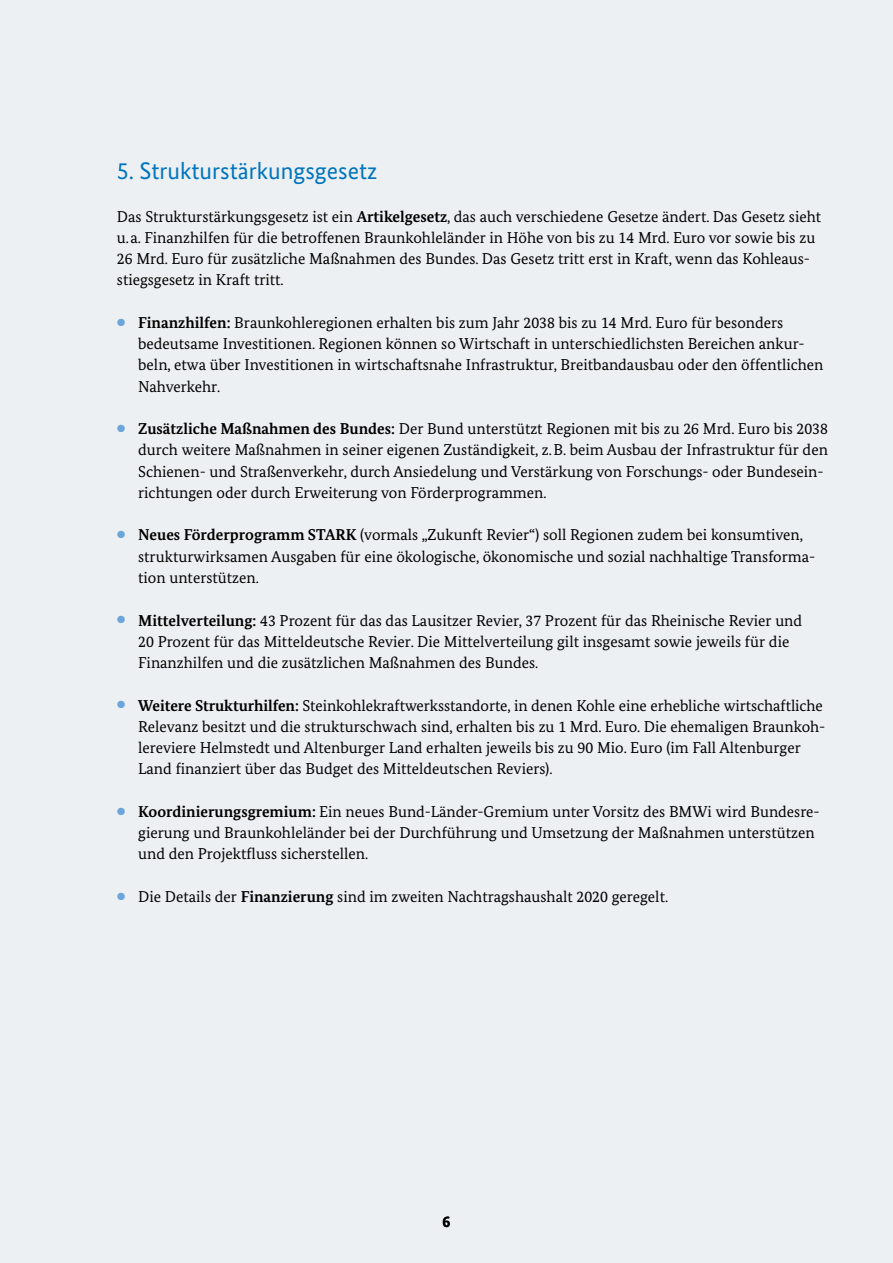
<style>
.page{position:relative;width:893px;height:1263px;background:#edf0f2}
.page>*{position:absolute;margin:0;border:0;box-sizing:border-box;transform-origin:0 0}
.t1{font:24px "Bundes Sans";color:#0075be}
.t2{font:15.75px/21.3px "Bundes Serif";color:#000}
.t3{font:700 15.75px "Bundes Sans";color:#000}
.s1{font-weight:700}
.s2{font-family:"European Pi Three";font-size:10.5px;color:#6ba6db}
</style>
<div class="page">
<h2 class="t1" style="left:117px;top:156px;width:262px">5. Strukturstärkungsgesetz</h2>
<p class="t2" style="left:117px;top:205px;width:706px">Das Strukturstärkungsgesetz ist ein <span class="s1">Artikelgesetz</span>, das auch verschiedene Gesetze ändert. Das Gesetz sieht u.a. Finanzhilfen für die betroffenen Braunkohleländer in Höhe von bis zu 14 Mrd. Euro vor sowie bis zu 26 Mrd. Euro für zusätzliche Maßnahmen des Bundes. Das Gesetz tritt erst in Kraft, wenn das Kohleaus&shy;stiegsgesetz in Kraft tritt.</p>
<p class="t2" style="left:138px;top:312px;width:687px;text-indent:-21px"><span class="s2">•</span> <span class="s1">Finanzhilfen:</span> Braunkohleregionen erhalten bis zum Jahr 2038 bis zu 14 Mrd. Euro für besonders bedeutsame Investitionen. Regionen können so Wirtschaft in unterschiedlichsten Bereichen ankur&shy;beln, etwa über Investitionen in wirtschaftsnahe Infrastruktur, Breitbandausbau oder den öffentlichen Nahverkehr.</p>
<p class="t2" style="left:138px;top:418px;width:691px;text-indent:-21px"><span class="s2">•</span> <span class="s1">Zusätzliche Maßnahmen des Bundes:</span> Der Bund unterstützt Regionen mit bis zu 26 Mrd. Euro bis 2038 durch weitere Maßnahmen in seiner eigenen Zuständigkeit, z.B. beim Ausbau der Infrastruktur für den Schienen- und Straßenverkehr, durch Ansiedelung und Verstärkung von Forschungs- oder Bundesein&shy;richtungen oder durch Erweiterung von Förderprogrammen.</p>
<p class="t2" style="left:138px;top:524px;width:679px;text-indent:-21px"><span class="s2">•</span> <span class="s1">Neues Förderprogramm STARK</span> (vormals „Zukunft Revier“) soll Regionen zudem bei konsumtiven, strukturwirksamen Ausgaben für eine ökologische, ökonomische und sozial nachhaltige Transforma&shy;tion unterstützen.</p>
<p class="t2" style="left:138px;top:609px;width:665px;text-indent:-21px"><span class="s2">•</span> <span class="s1">Mittelverteilung:</span> 43 Prozent für das das Lausitzer Revier, 37 Prozent für das Rheinische Revier und<br>20 Prozent für das Mitteldeutsche Revier. Die Mittelverteilung gilt insgesamt sowie jeweils für die<br>Finanzhilfen und die zusätzlichen Maßnahmen des Bundes.</p>
<p class="t2" style="left:138px;top:694px;width:689px;text-indent:-21px"><span class="s2">•</span> <span class="s1">Weitere Strukturhilfen:</span> Steinkohlekraftwerksstandorte, in denen Kohle eine erhebliche wirtschaftliche Relevanz besitzt und die strukturschwach sind, erhalten bis zu 1 Mrd. Euro. Die ehemaligen Braunkoh&shy;lereviere Helmstedt und Altenburger Land erhalten jeweils bis zu 90 Mio. Euro (im Fall Altenburger Land finanziert über das Budget des Mitteldeutschen Reviers).</p>
<p class="t2" style="left:138px;top:801px;width:683px;text-indent:-21px"><span class="s2">•</span> <span class="s1">Koordinierungsgremium:</span> Ein neues Bund-Länder-Gremium unter Vorsitz des BMWi wird Bundesre&shy;gierung und Braunkohleländer bei der Durchführung und Umsetzung der Maßnahmen unterstützen und den Projektfluss sicherstellen.</p>
<p class="t2" style="left:117px;top:886px;width:553px"><span class="s2">•</span> Die Details der <span class="s1">Finanzierung</span> sind im zweiten Nachtragshaushalt 2020 geregelt.</p>
<p class="t3" style="left:443px;top:1212px;width:9px">6</p>
</div>
